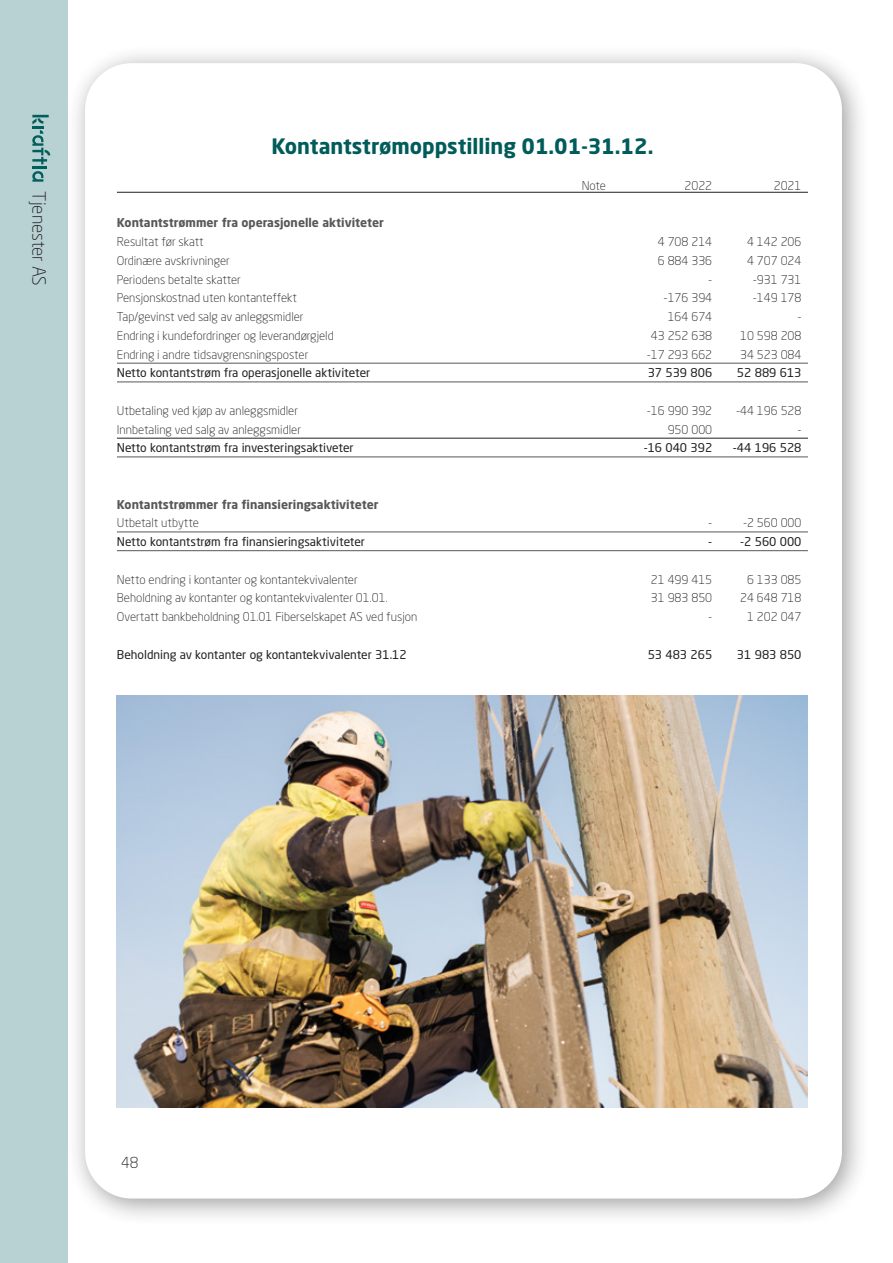
<style>
.page{position:relative;width:893px;height:1263px;background:#fff}
.page>*{position:absolute;margin:0;border:0;box-sizing:border-box;transform-origin:0 0}
.t1{font:700 21px "Neo Sans W1 G";color:#005c5a}
.t2{font:300 18px "Neo Sans W1 G";color:#231f20}
.t3{font:300 15px "Neo Sans W1 G";color:#231f20}
.t4{font:300 12px "Neo Sans W1 G";color:#231f20}
.t5{font:12px "Neo Sans W1 G";color:#231f20}
.t6{font:700 12px "Neo Sans W1 G";color:#57585a}
</style>
<div class="page">
<div style="left:0;top:0;width:68px;height:1263px;background:#b8d1d2"></div>
<svg style="left:32px;top:115px;width:18px;height:67px"></svg>
<div style="left:65px;top:43px;width:805px;height:1184px;background:#231f20;opacity:.45"></div>
<div style="left:85px;top:63px;width:757px;height:1135px;background:#fff;border-radius:47px"></div>
<hr style="left:117px;top:192px;width:691px;height:1px;background:#231f20">
<hr style="left:117px;top:363px;width:691px;height:1px;background:#57585a">
<hr style="left:117px;top:382px;width:691px;height:1px;background:#57585a">
<hr style="left:117px;top:438px;width:691px;height:1px;background:#231f20">
<hr style="left:117px;top:457px;width:691px;height:1px;background:#57585a">
<hr style="left:117px;top:532px;width:691px;height:1px;background:#57585a">
<hr style="left:117px;top:550px;width:691px;height:1px;background:#57585a">
<img style="left:117px;top:696px;width:691px;height:411px">
<h2 class="t2" style="left:50px;top:191px;width:96px;rotate:90deg">Tjenester AS</h2>
<h1 class="t1" style="left:271px;top:133px;width:383px">Kontantstrømoppstilling 01.01-31.12.</h1>
<p class="t4" style="left:582px;top:178px;width:26px">Note</p>
<p class="t4" style="left:684px;top:178px;width:29px">2022</p>
<p class="t4" style="left:774px;top:178px;width:29px">2021</p>
<p class="t6" style="left:117px;top:215px;width:269px">Kontantstrømmer fra operasjonelle aktiviteter</p>
<p class="t4" style="left:117px;top:234px;width:88px">Resultat før skatt</p>
<p class="t4" style="left:658px;top:234px;width:56px">4 708 214</p>
<p class="t4" style="left:747px;top:234px;width:56px">4 142 206</p>
<p class="t4" style="left:117px;top:253px;width:114px">Ordinære avskrivninger</p>
<p class="t4" style="left:658px;top:253px;width:56px">6 884 336</p>
<p class="t4" style="left:747px;top:253px;width:56px">4 707 024</p>
<p class="t4" style="left:117px;top:272px;width:126px">Periodens betalte skatter</p>
<p class="t4" style="left:708px;top:272px;width:6px">‐</p>
<p class="t4" style="left:753px;top:272px;width:50px">‐931 731</p>
<p class="t4" style="left:117px;top:291px;width:182px">Pensjonskostnad uten kontanteffekt</p>
<p class="t4" style="left:663px;top:291px;width:50px">‐176 394</p>
<p class="t4" style="left:753px;top:291px;width:50px">‐149 178</p>
<p class="t4" style="left:117px;top:309px;width:188px">Tap/gevinst ved salg av anleggsmidler</p>
<p class="t4" style="left:668px;top:309px;width:46px">164 674</p>
<p class="t4" style="left:797px;top:309px;width:6px">‐</p>
<p class="t4" style="left:117px;top:328px;width:218px">Endring i kundefordringer og leverandørgjeld</p>
<p class="t4" style="left:651px;top:328px;width:63px">43 252 638</p>
<p class="t4" style="left:740px;top:328px;width:63px">10 598 208</p>
<p class="t4" style="left:117px;top:347px;width:193px">Endring i andre tidsavgrensningsposter</p>
<p class="t4" style="left:647px;top:347px;width:67px">‐17 293 662</p>
<p class="t4" style="left:740px;top:347px;width:63px">34 523 084</p>
<p class="t5" style="left:117px;top:366px;width:255px">Netto kontantstrøm fra operasjonelle aktiviteter</p>
<p class="t5" style="left:648px;top:366px;width:66px">37 539 806</p>
<p class="t5" style="left:737px;top:366px;width:66px">52 889 613</p>
<p class="t4" style="left:117px;top:403px;width:183px">Utbetaling ved kjøp av anleggsmidler</p>
<p class="t4" style="left:647px;top:403px;width:67px">‐16 990 392</p>
<p class="t4" style="left:736px;top:403px;width:67px">‐44 196 528</p>
<p class="t4" style="left:117px;top:422px;width:186px">Innbetaling ved salg av anleggsmidler</p>
<p class="t4" style="left:668px;top:422px;width:46px">950 000</p>
<p class="t4" style="left:797px;top:422px;width:6px">‐</p>
<p class="t5" style="left:117px;top:441px;width:238px">Netto kontantstrøm fra investeringsaktiveter</p>
<p class="t5" style="left:644px;top:441px;width:70px">‐16 040 392</p>
<p class="t5" style="left:733px;top:441px;width:70px">‐44 196 528</p>
<p class="t6" style="left:117px;top:496px;width:263px">Kontantstrømmer fra finansieringsaktiviteter</p>
<p class="t4" style="left:117px;top:516px;width:84px">Utbetalt utbytte</p>
<p class="t4" style="left:708px;top:516px;width:6px">‐</p>
<p class="t4" style="left:743px;top:516px;width:60px">-2 560 000</p>
<p class="t5" style="left:117px;top:534px;width:250px">Netto kontantstrøm fra finansieringsaktiviteter</p>
<p class="t5" style="left:708px;top:534px;width:5px">‐</p>
<p class="t5" style="left:740px;top:534px;width:63px">-2 560 000</p>
<p class="t4" style="left:117px;top:572px;width:242px">Netto endring i kontanter og kontantekvivalenter</p>
<p class="t4" style="left:651px;top:572px;width:63px">21 499 415</p>
<p class="t4" style="left:747px;top:572px;width:56px">6 133 085</p>
<p class="t4" style="left:117px;top:591px;width:271px">Beholdning av kontanter og kontantekvivalenter 01.01.</p>
<p class="t4" style="left:651px;top:591px;width:63px">31 983 850</p>
<p class="t4" style="left:740px;top:591px;width:63px">24 648 718</p>
<p class="t4" style="left:117px;top:609px;width:302px">Overtatt bankbeholdning 01.01 Fiberselskapet AS ved fusjon</p>
<p class="t4" style="left:708px;top:609px;width:6px">‐</p>
<p class="t4" style="left:747px;top:609px;width:56px">1 202 047</p>
<p class="t5" style="left:117px;top:647px;width:291px">Beholdning av kontanter og kontantekvivalenter 31.12</p>
<p class="t5" style="left:648px;top:647px;width:66px">53 483 265</p>
<p class="t5" style="left:737px;top:647px;width:66px">31 983 850</p>
<p class="t3" style="left:121px;top:1153px;width:19px">48</p>
</div>
